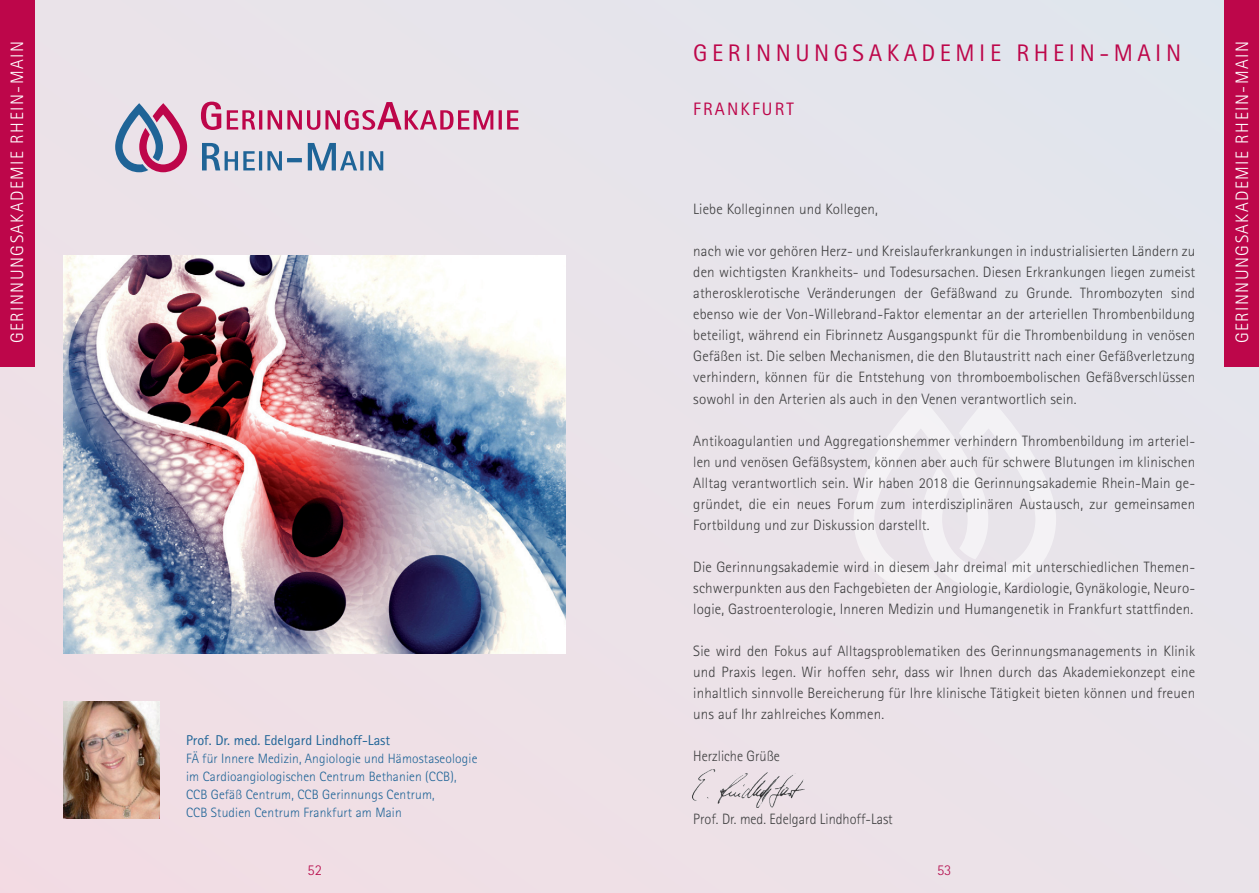
<style>
.page{position:relative;width:1259px;height:893px;background:#e9e3e9}
.page>*{position:absolute;margin:0;border:0;box-sizing:border-box;transform-origin:0 0}
.t1{font:24px "Agfa Rotis Sans Serif";letter-spacing:.19em;color:#bd064a}
.t2{font:300 18px "Agfa Rotis Sans Serif";letter-spacing:.08em;color:#fff}
.t3{font:18px "Agfa Rotis Sans Serif";letter-spacing:.12em;color:#bd064a}
.t4{font:300 15px/21px "Agfa Rotis Sans Serif";letter-spacing:.01em;color:#3e3e3f;text-align:justify}
.t5{font:300 15px "Agfa Rotis Sans Serif";letter-spacing:.01em;color:#3e3e3f;scale:.95 1}
.t6{font:300 15px "Agfa Rotis Sans Serif";color:#bd064a}
.t7{font:14.25px "Agfa Rotis Sans Serif";color:#1f6497}
.t8{font:300 13.5px "Agfa Rotis Sans Serif";letter-spacing:.01em;color:#1f6497}
</style>
<div class="page">
<div style="left:0;top:0;width:34px;height:367px;background:#bd064a"></div>
<div style="left:1225px;top:0;width:34px;height:367px;background:#bd064a"></div>
<svg style="left:854px;top:397px;width:202px;height:194px"></svg>
<svg style="left:202px;top:143px;width:181px;height:27px"></svg>
<svg style="left:201px;top:102px;width:317px;height:28px"></svg>
<svg style="left:115px;top:103px;width:72px;height:69px"></svg>
<img style="left:64px;top:255px;width:502px;height:398px">
<img style="left:64px;top:701px;width:95px;height:117px">
<img style="left:692px;top:770px;width:112px;height:37px">
<p class="t2" style="left:7px;top:343px;width:303px;rotate:-90deg">GERINNUNGSAKADEMIE RHEIN-MAIN</p>
<p class="t2" style="left:1231px;top:343px;width:303px;rotate:-90deg">GERINNUNGSAKADEMIE RHEIN-MAIN</p>
<p class="t1" style="left:693px;top:39px;width:489px">GERINNUNGSAKADEMIE RHEIN-MAIN</p>
<p class="t3" style="left:693px;top:99px;width:102px">FRANKFURT</p>
<p class="t4" style="left:693px;top:199px;width:186px">Liebe Kolleginnen und Kollegen,</p>
<p class="t4" style="left:693px;top:241px;width:503px">nach wie vor gehören Herz- und Kreislauferkrankungen in industrialisierten Ländern zu den wichtigsten Krankheits- und Todesursachen. Diesen Erkrankungen liegen zumeist atherosklerotische Veränderungen der Gefäßwand zu Grunde. Thrombozyten sind ebenso wie der Von-Willebrand-Faktor elementar an der arteriellen Thrombenbildung beteiligt, während ein Fibrinnetz Ausgangspunkt für die Thrombenbildung in venösen Gefäßen ist. Die selben Mechanismen, die den Blutaustritt nach einer Gefäßverletzung verhindern, können für die Entstehung von thromboembolischen Gefäßverschlüssen sowohl in den Arterien als auch in den Venen verantwortlich sein.</p>
<p class="t4" style="left:693px;top:430px;width:503px">Antikoagulantien und Aggregationshemmer verhindern Thrombenbildung im arteriel&shy;len und venösen Gefäßsystem, können aber auch für schwere Blutungen im klinischen Alltag verantwortlich sein. Wir haben 2018 die Gerinnungsakademie Rhein-Main ge&shy;gründet, die ein neues Forum zum interdisziplinären Austausch, zur gemeinsamen Fortbildung und zur Diskussion darstellt.</p>
<p class="t4" style="left:693px;top:556px;width:503px">Die Gerinnungsakademie wird in diesem Jahr dreimal mit unterschiedlichen Themen&shy;schwerpunkten aus den Fachgebieten der Angiologie, Kardiologie, Gynäkologie, Neuro&shy;logie, Gastroenterologie, Inneren Medizin und Humangenetik in Frankfurt stattfinden.</p>
<p class="t4" style="left:693px;top:640px;width:503px">Sie wird den Fokus auf Alltagsproblematiken des Gerinnungsmanagements in Klinik und Praxis legen. Wir hoffen sehr, dass wir Ihnen durch das Akademiekonzept eine inhaltlich sinnvolle Bereicherung für Ihre klinische Tätigkeit bieten können und freuen uns auf Ihr zahlreiches Kommen.</p>
<p class="t5" style="left:693px;top:747px;width:93px">Herzliche Grüße</p>
<p class="t7" style="left:186px;top:732px;width:206px">Prof. Dr. med. Edelgard Lindhoff-Last</p>
<p class="t8" style="left:186px;top:751px;width:293px">FÄ für Innere Medizin, Angiologie und Hämostaseologie</p>
<p class="t8" style="left:186px;top:769px;width:272px">im Cardioangiologischen Centrum Bethanien (CCB),</p>
<p class="t8" style="left:186px;top:787px;width:250px">CCB Gefäß Centrum, CCB Gerinnungs Centrum,</p>
<p class="t8" style="left:186px;top:805px;width:217px">CCB Studien Centrum Frankfurt am Main</p>
<p class="t5" style="left:693px;top:810px;width:211px">Prof. Dr. med. Edelgard Lindhoff-Last</p>
<p class="t6" style="left:307px;top:861px;width:16px">52</p>
<p class="t6" style="left:937px;top:861px;width:16px">53</p>
</div>
